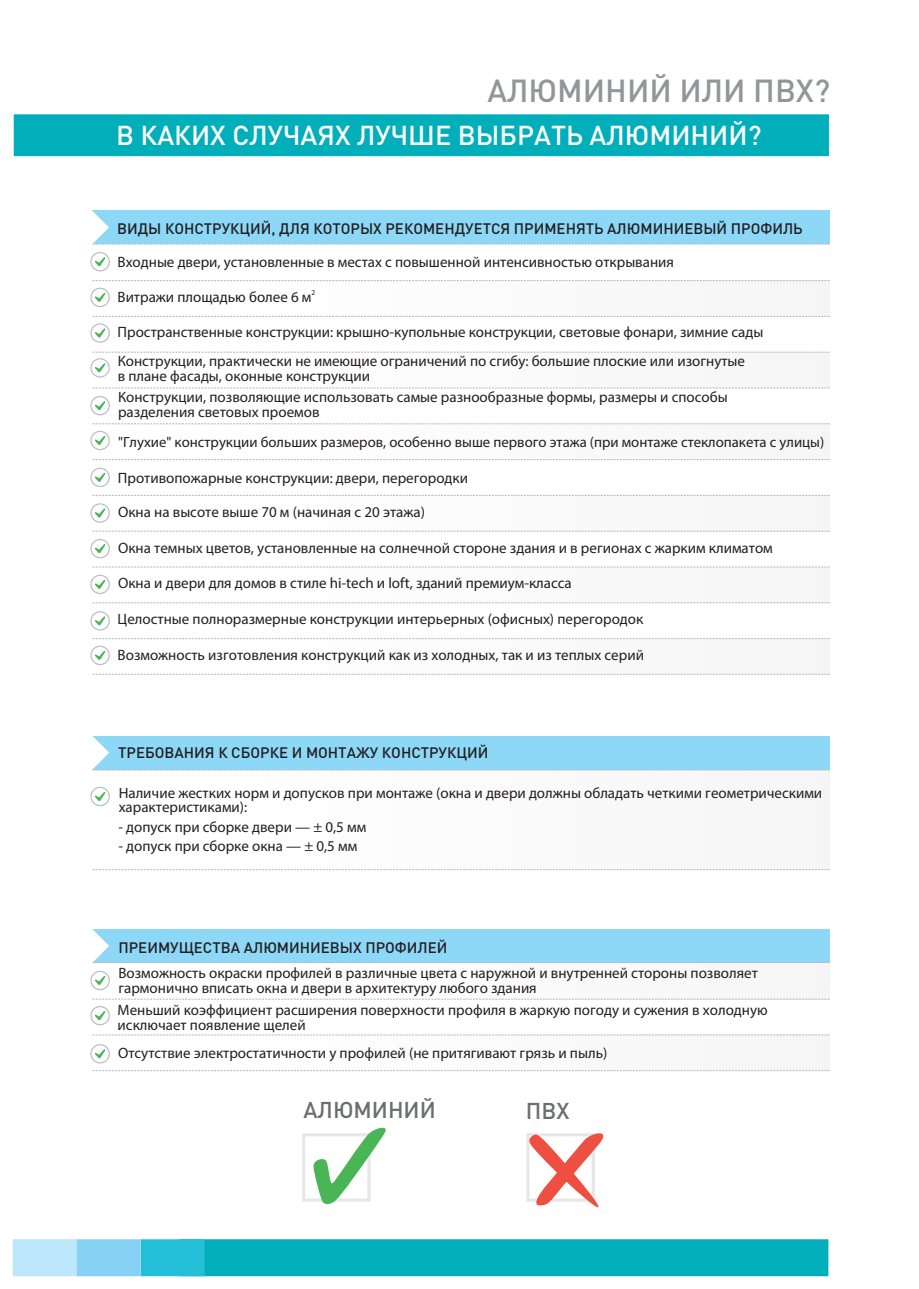
<style>
.page{position:relative;width:919px;height:1289px;background:#fff}
.page>*{position:absolute;margin:0;border:0;box-sizing:border-box;transform-origin:0 0}
.t1{font:500 31.5px "DIN Pro";color:#939598}
.t2{font:500 27px "DIN Pro";color:#fff}
.t3{font:500 22.65px "DIN Pro";color:#6c6d70}
.t4{font:15px/14.7px "Myriad Pro";color:#231f20}
.t5{font:500 15px "DIN Pro";color:#231f20}
.t6{font:14.7px "Myriad Pro";color:#231f20}
.t7{font:7.5px "Myriad Pro";color:#231f20}
</style>
<div class="page">
<div style="left:128px;top:1034px;width:701px;height:36px;background:#fbfbfb"></div>
<div style="left:128px;top:963px;width:701px;height:36px;background:#fbfbfb"></div>
<svg style="left:92px;top:998px;width:738px;height:1px"></svg>
<svg style="left:92px;top:1034px;width:738px;height:1px"></svg>
<svg style="left:92px;top:1070px;width:738px;height:1px"></svg>
<div style="left:128px;top:770px;width:701px;height:99px;background:#fbfbfb"></div>
<div style="left:128px;top:638px;width:701px;height:36px;background:#fbfbfb"></div>
<div style="left:128px;top:567px;width:701px;height:35px;background:#fbfbfb"></div>
<div style="left:128px;top:495px;width:701px;height:36px;background:#fbfbfb"></div>
<div style="left:128px;top:424px;width:701px;height:35px;background:#fbfbfb"></div>
<div style="left:128px;top:352px;width:701px;height:36px;background:#fbfbfb"></div>
<div style="left:128px;top:280px;width:701px;height:36px;background:#fbfbfb"></div>
<div style="left:14px;top:114px;width:814px;height:42px;background:#00afb9"></div>
<svg style="left:92px;top:280px;width:738px;height:1px"></svg>
<svg style="left:92px;top:316px;width:738px;height:1px"></svg>
<svg style="left:92px;top:387px;width:738px;height:1px"></svg>
<svg style="left:92px;top:423px;width:738px;height:1px"></svg>
<svg style="left:92px;top:459px;width:738px;height:1px"></svg>
<svg style="left:92px;top:495px;width:738px;height:1px"></svg>
<svg style="left:92px;top:530px;width:738px;height:1px"></svg>
<svg style="left:92px;top:566px;width:738px;height:1px"></svg>
<svg style="left:92px;top:602px;width:738px;height:1px"></svg>
<svg style="left:92px;top:638px;width:738px;height:1px"></svg>
<svg style="left:92px;top:673px;width:738px;height:1px"></svg>
<svg style="left:92px;top:869px;width:738px;height:1px"></svg>
<div style="left:92px;top:210px;width:738px;height:35px;background:#8dd7f7"></div>
<svg style="left:13px;top:1239px;width:815px;height:37px;background:#1db7c5"></svg>
<svg style="left:90px;top:252px;width:20px;height:19px"></svg>
<div style="left:92px;top:736px;width:738px;height:34px;background:#8dd7f7"></div>
<div style="left:92px;top:929px;width:738px;height:34px;background:#8dd7f7"></div>
<div style="left:302px;top:1133px;width:68px;height:68px;border:3px solid #e6e7e9"></div>
<svg style="left:313px;top:1127px;width:73px;height:77px"></svg>
<svg style="left:526px;top:1133px;width:78px;height:75px"></svg>
<svg style="left:90px;top:288px;width:20px;height:19px"></svg>
<svg style="left:90px;top:323px;width:20px;height:20px"></svg>
<svg style="left:90px;top:351px;width:740px;height:26px"></svg>
<svg style="left:90px;top:396px;width:20px;height:19px"></svg>
<svg style="left:90px;top:431px;width:20px;height:19px"></svg>
<svg style="left:90px;top:467px;width:20px;height:20px"></svg>
<svg style="left:90px;top:503px;width:20px;height:19px"></svg>
<svg style="left:90px;top:539px;width:20px;height:19px"></svg>
<svg style="left:90px;top:574px;width:20px;height:20px"></svg>
<svg style="left:90px;top:611px;width:20px;height:19px"></svg>
<svg style="left:90px;top:645px;width:20px;height:20px"></svg>
<svg style="left:90px;top:786px;width:20px;height:20px"></svg>
<svg style="left:90px;top:970px;width:20px;height:20px"></svg>
<svg style="left:90px;top:1006px;width:20px;height:19px"></svg>
<svg style="left:90px;top:1044px;width:20px;height:19px"></svg>
<h1 class="t1" style="left:487px;top:78px;width:344px">АЛЮМИНИЙ ИЛИ ПВХ?</h1>
<h2 class="t2" style="left:116px;top:124px;width:647px">В КАКИХ СЛУЧАЯХ ЛУЧШЕ ВЫБРАТЬ АЛЮМИНИЙ?</h2>
<p class="t5" style="left:117px;top:223px;width:687px">ВИДЫ КОНСТРУКЦИЙ, ДЛЯ КОТОРЫХ РЕКОМЕНДУЕТСЯ ПРИМЕНЯТЬ АЛЮМИНИЕВЫЙ ПРОФИЛЬ</p>
<p class="t4" style="left:117px;top:256px;width:558px">Входные двери, установленные в местах с повышенной интенсивностью открывания</p>
<p class="t7" style="left:311px;top:289px;width:5px">2</p>
<p class="t4" style="left:117px;top:291px;width:195px">Витражи площадью более 6 м</p>
<p class="t4" style="left:118px;top:318px;width:647px;line-height:29.4px">Пространственные конструкции: крышно-купольные конструкции, световые фонари, зимние сады<br>Конструкции, практически не имеющие ограничений по сгибу: большие плоские или изогнутые</p>
<p class="t4" style="left:118px;top:370px;width:254px">в плане фасады, оконные конструкции</p>
<p class="t4" style="left:118px;top:391px;width:611px">Конструкции, позволяющие использовать самые разнообразные формы, размеры и способы разделения световых проемов</p>
<p class="t6" style="left:118px;top:436px;width:707px">"Глухие" конструкции больших размеров, особенно выше первого этажа (при монтаже стеклопакета с улицы)</p>
<p class="t4" style="left:118px;top:472px;width:351px">Противопожарные конструкции: двери, перегородки</p>
<p class="t4" style="left:118px;top:505px;width:308px">Окна на высоте выше 70 м (начиная с 20 этажа)</p>
<p class="t4" style="left:118px;top:541px;width:656px">Окна темных цветов, установленные на солнечной стороне здания и в регионах с жарким климатом</p>
<p class="t4" style="left:118px;top:577px;width:455px">Окна и двери для домов в стиле hi-tech и loft, зданий премиум-класса</p>
<p class="t4" style="left:118px;top:613px;width:527px">Целостные полноразмерные конструкции интерьерных (офисных) перегородок</p>
<p class="t4" style="left:118px;top:648px;width:528px">Возможность изготовления конструкций как из холодных, так и из теплых серий</p>
<p class="t5" style="left:118px;top:746px;width:372px">ТРЕБОВАНИЯ К СБОРКЕ И МОНТАЖУ КОНСТРУКЦИЙ</p>
<p class="t4" style="left:119px;top:786px;width:705px">Наличие жестких норм и допусков при монтаже (окна и двери должны обладать четкими геометрическими характеристиками):</p>
<p class="t4" style="left:118px;top:821px;width:249px">- допуск при сборке двери — ± 0,5 мм</p>
<p class="t4" style="left:118px;top:839px;width:240px">- допуск при сборке окна — ± 0,5 мм</p>
<p class="t5" style="left:118px;top:941px;width:330px">ПРЕИМУЩЕСТВА АЛЮМИНИЕВЫХ ПРОФИЛЕЙ</p>
<p class="t4" style="left:118px;top:967px;width:641px">Возможность окраски профилей в различные цвета с наружной и внутренней стороны позволяет гармонично вписать окна и двери в архитектуру любого здания</p>
<p class="t4" style="left:118px;top:1003px;width:651px">Меньший коэффициент расширения поверхности профиля в жаркую погоду и сужения в холодную исключает появление щелей</p>
<p class="t4" style="left:118px;top:1046px;width:491px">Отсутствие электростатичности у профилей (не притягивают грязь и пыль)</p>
<h3 class="t3" style="left:303px;top:1100px;width:134px">АЛЮМИНИЙ</h3>
<h3 class="t3" style="left:526px;top:1101px;width:45px">ПВХ</h3>
</div>
